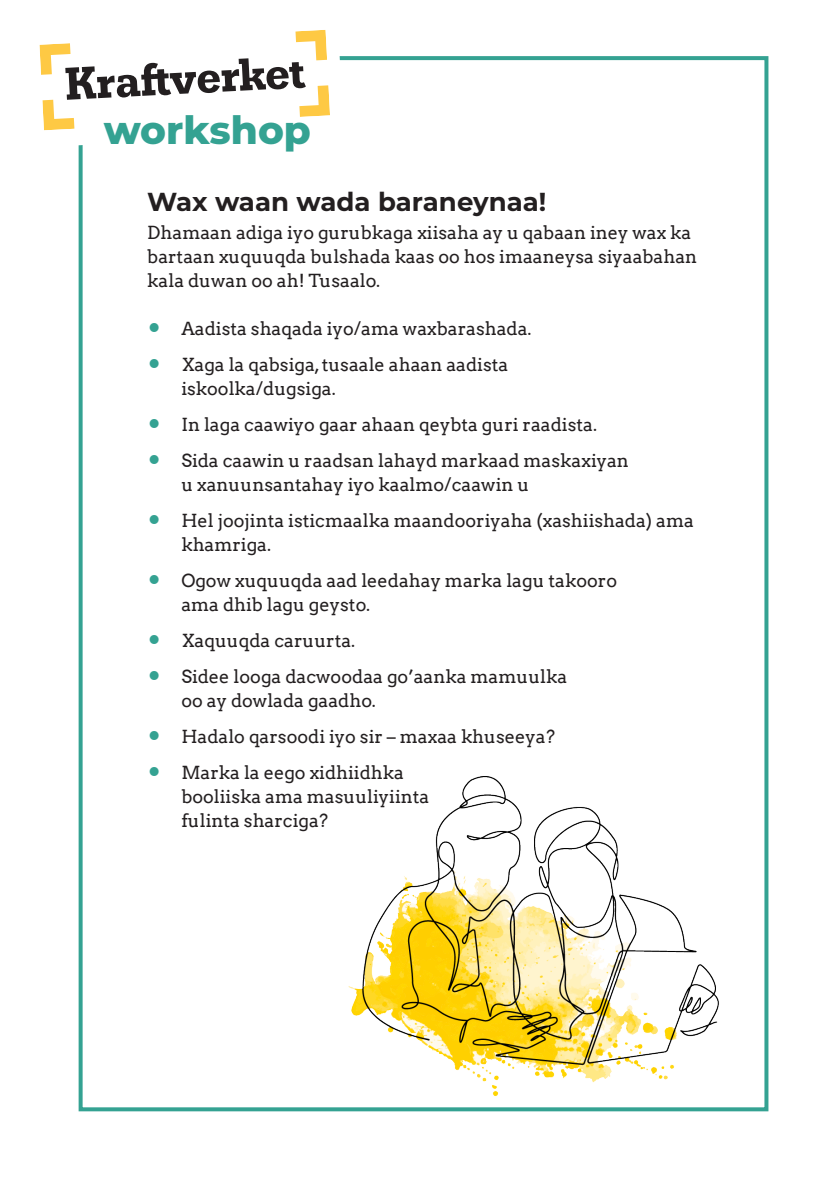
<style>
.page{position:relative;width:840px;height:1191px;background:#fff}
.page>*{position:absolute;margin:0;border:0;box-sizing:border-box;transform-origin:0 0}
.t1{font:800 38.8px "Montserrat";color:#34a292}
.t2{font:700 26px "Montserrat";color:#231f20}
.t3{font:18px/24px "Arvo";color:#231f20}
.s1{font-size:36px;color:#34a292}
</style>
<div class="page">
<img style="left:337px;top:776px;width:412px;height:336px">
<div style="left:79px;top:56px;width:689px;height:1055px;border:4px solid #34a292"></div>
<svg style="left:39px;top:30px;width:304px;height:117px"></svg>
<h1 class="t1" style="left:104px;top:101px;width:209px">workshop</h1>
<h2 class="t2" style="left:147px;top:183px;width:400px">Wax waan wada baraneynaa!</h2>
<p class="t3" style="left:147px;top:220px;width:551px">Dhamaan adiga iyo gurubkaga xiisaha ay u qabaan iney wax ka bartaan xuquuqda bulshada kaas oo hos imaaneysa siyaabahan kala duwan oo ah! Tusaalo.</p>
<p class="t3" style="left:147px;top:316px;width:385px"><span class="s1">•</span> Aadista shaqada iyo/ama waxbarashada.</p>
<p class="t3" style="left:181px;top:352px;width:328px;text-indent:-34px"><span class="s1">•</span> Xaga la qabsiga, tusaale ahaan aadista iskoolka/dugsiga.</p>
<p class="t3" style="left:147px;top:412px;width:451px"><span class="s1">•</span> In laga caawiyo gaar ahaan qeybta guri raadista.</p>
<p class="t3" style="left:181px;top:448px;width:449px;text-indent:-34px"><span class="s1">•</span> Sida caawin u raadsan lahayd markaad maskaxiyan u xanuunsantahay iyo kaalmo/caawin u</p>
<p class="t3" style="left:181px;top:508px;width:514px;text-indent:-34px"><span class="s1">•</span> Hel joojinta isticmaalka maandooriyaha (xashiishada) ama khamriga.</p>
<p class="t3" style="left:181px;top:568px;width:437px;text-indent:-34px"><span class="s1">•</span> Ogow xuquuqda aad leedahay marka lagu takooro ama dhib lagu geysto.</p>
<p class="t3" style="left:147px;top:628px;width:209px"><span class="s1">•</span> Xaquuqda caruurta.</p>
<p class="t3" style="left:181px;top:664px;width:387px;text-indent:-34px"><span class="s1">•</span> Sidee looga dacwoodaa go’aanka mamuulka oo ay dowlada gaadho.</p>
<p class="t3" style="left:147px;top:724px;width:409px"><span class="s1">•</span> Hadalo qarsoodi iyo sir – maxaa khuseeya?</p>
<p class="t3" style="left:181px;top:760px;width:249px;text-indent:-34px"><span class="s1">•</span> Marka la eego xidhiidhka booliiska ama masuuliyiinta fulinta sharciga?</p>
</div>
